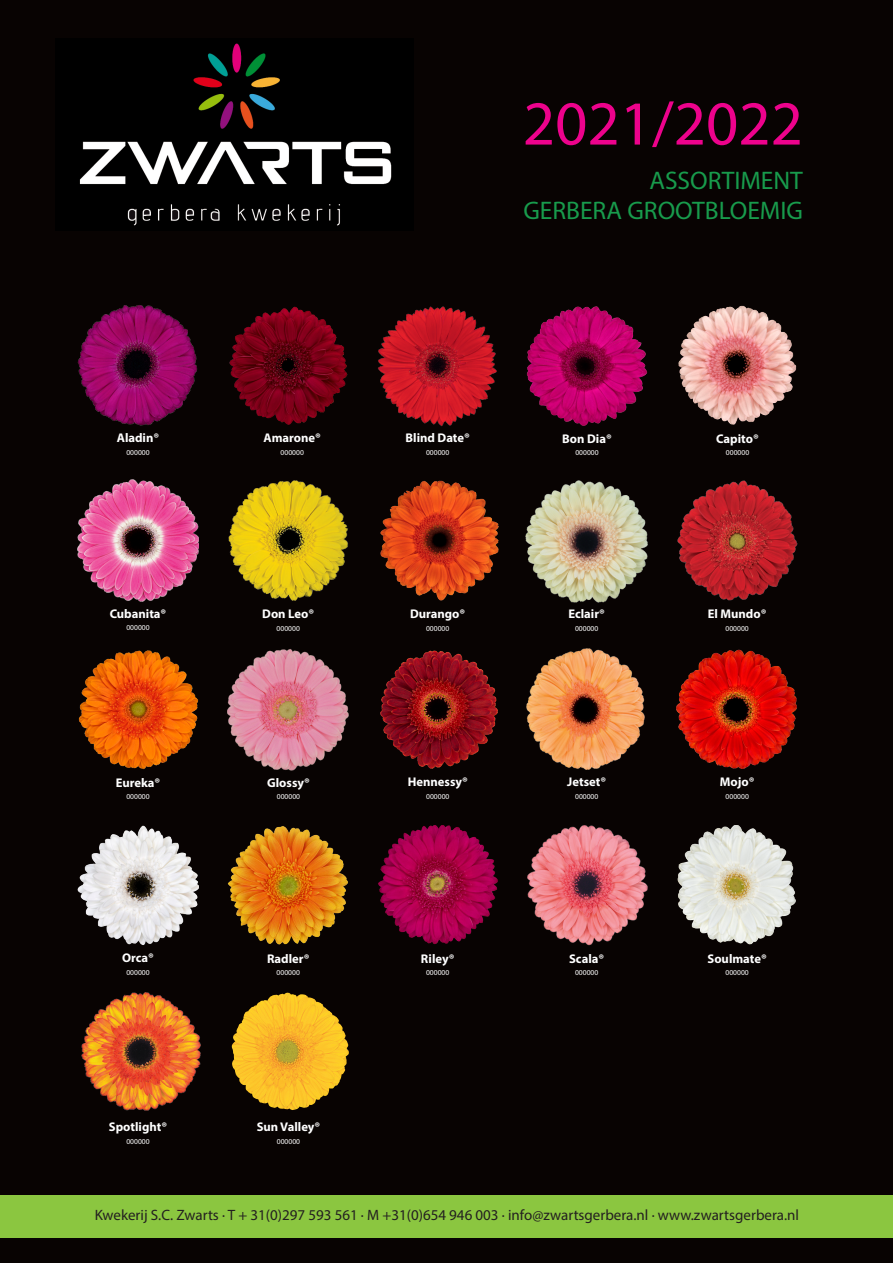
<style>
.page{position:relative;width:893px;height:1263px;background:#080302}
.page>*{position:absolute;margin:0;border:0;box-sizing:border-box;transform-origin:0 0}
.t1{font:63px "Myriad Pro";color:#ed028c}
.t2{font:25.5px "Myriad Pro";color:#189b4c}
.t3{font:15px "Myriad Pro";color:#231f20}
.t4{font:700 12.6px "Myriad Pro";color:#fff}
.t5{font:7.5px "Myriad Pro";color:#fff}
</style>
<div class="page">
<img style="left:79px;top:43px;width:313px;height:183px">
<div style="left:0;top:1195px;width:893px;height:42px;background:#8bc640"></div>
<img style="left:77px;top:479px;width:122px;height:123px">
<img style="left:527px;top:306px;width:121px;height:120px">
<img style="left:526px;top:649px;width:119px;height:121px">
<img style="left:380px;top:650px;width:118px;height:119px">
<img style="left:229px;top:306px;width:119px;height:119px">
<img style="left:77px;top:305px;width:120px;height:120px">
<img style="left:228px;top:649px;width:121px;height:122px">
<img style="left:228px;top:481px;width:120px;height:120px">
<img style="left:380px;top:481px;width:119px;height:120px">
<img style="left:78px;top:650px;width:121px;height:119px">
<img style="left:378px;top:306px;width:119px;height:120px">
<img style="left:526px;top:481px;width:122px;height:122px">
<img style="left:77px;top:825px;width:122px;height:120px">
<img style="left:232px;top:993px;width:66px;height:117px">
<img style="left:228px;top:826px;width:120px;height:119px">
<img style="left:378px;top:825px;width:120px;height:119px">
<img style="left:81px;top:992px;width:120px;height:119px">
<img style="left:527px;top:825px;width:121px;height:121px">
<img style="left:678px;top:305px;width:119px;height:120px">
<img style="left:676px;top:649px;width:121px;height:120px">
<img style="left:677px;top:481px;width:121px;height:120px">
<img style="left:677px;top:825px;width:119px;height:120px">
<p class="t1" style="left:523px;top:85px;width:282px">2021/2022</p>
<p class="t2" style="left:649px;top:165px;width:155px">ASSORTIMENT</p>
<p class="t2" style="left:523px;top:195px;width:281px">GERBERA GROOTBLOEMIG</p>
<p class="t4" style="left:117px;top:430px;width:44px">Aladin®</p>
<p class="t5" style="left:126px;top:447px;width:25px">000000</p>
<p class="t4" style="left:264px;top:430px;width:59px">Amarone®</p>
<p class="t5" style="left:281px;top:448px;width:25px">000000</p>
<p class="t4" style="left:406px;top:430px;width:66px">Blind Date®</p>
<p class="t5" style="left:426px;top:447px;width:25px">000000</p>
<p class="t4" style="left:562px;top:430px;width:51px">Bon Dia®</p>
<p class="t5" style="left:575px;top:448px;width:25px">000000</p>
<p class="t4" style="left:716px;top:430px;width:44px">Capito®</p>
<p class="t5" style="left:726px;top:448px;width:25px">000000</p>
<p class="t4" style="left:110px;top:605px;width:58px">Cubanita®</p>
<p class="t5" style="left:126px;top:623px;width:25px">000000</p>
<p class="t4" style="left:262px;top:606px;width:54px">Don Leo®</p>
<p class="t5" style="left:277px;top:624px;width:25px">000000</p>
<p class="t4" style="left:410px;top:606px;width:57px">Durango®</p>
<p class="t5" style="left:426px;top:624px;width:25px">000000</p>
<p class="t4" style="left:568px;top:606px;width:38px">Eclair®</p>
<p class="t5" style="left:575px;top:623px;width:25px">000000</p>
<p class="t4" style="left:708px;top:606px;width:60px">El Mundo®</p>
<p class="t5" style="left:725px;top:623px;width:25px">000000</p>
<p class="t4" style="left:116px;top:774px;width:46px">Eureka®</p>
<p class="t5" style="left:126px;top:792px;width:25px">000000</p>
<p class="t4" style="left:267px;top:774px;width:44px">Glossy®</p>
<p class="t5" style="left:277px;top:792px;width:25px">000000</p>
<p class="t4" style="left:408px;top:774px;width:62px">Hennessy®</p>
<p class="t5" style="left:426px;top:792px;width:25px">000000</p>
<p class="t4" style="left:567px;top:774px;width:41px">Jetset®</p>
<p class="t5" style="left:575px;top:792px;width:25px">000000</p>
<p class="t4" style="left:720px;top:774px;width:36px">Mojo®</p>
<p class="t5" style="left:726px;top:792px;width:25px">000000</p>
<p class="t4" style="left:122px;top:950px;width:33px">Orca®</p>
<p class="t5" style="left:126px;top:967px;width:25px">000000</p>
<p class="t4" style="left:267px;top:950px;width:44px">Radler®</p>
<p class="t5" style="left:277px;top:968px;width:25px">000000</p>
<p class="t4" style="left:421px;top:950px;width:35px">Riley®</p>
<p class="t5" style="left:426px;top:968px;width:25px">000000</p>
<p class="t4" style="left:569px;top:950px;width:37px">Scala®</p>
<p class="t5" style="left:575px;top:968px;width:25px">000000</p>
<p class="t4" style="left:707px;top:950px;width:61px">Soulmate®</p>
<p class="t5" style="left:725px;top:968px;width:25px">000000</p>
<p class="t4" style="left:109px;top:1119px;width:60px">Spotlight®</p>
<p class="t5" style="left:126px;top:1136px;width:25px">000000</p>
<p class="t4" style="left:257px;top:1119px;width:65px">Sun Valley®</p>
<p class="t5" style="left:277px;top:1136px;width:25px">000000</p>
<p class="t3" style="left:95px;top:1205px;width:706px">Kwekerij S.C. Zwarts · T + 31(0)297 593 561 · M +31(0)654 946 003 · info@zwartsgerbera.nl · www.zwartsgerbera.nl</p>
</div>
